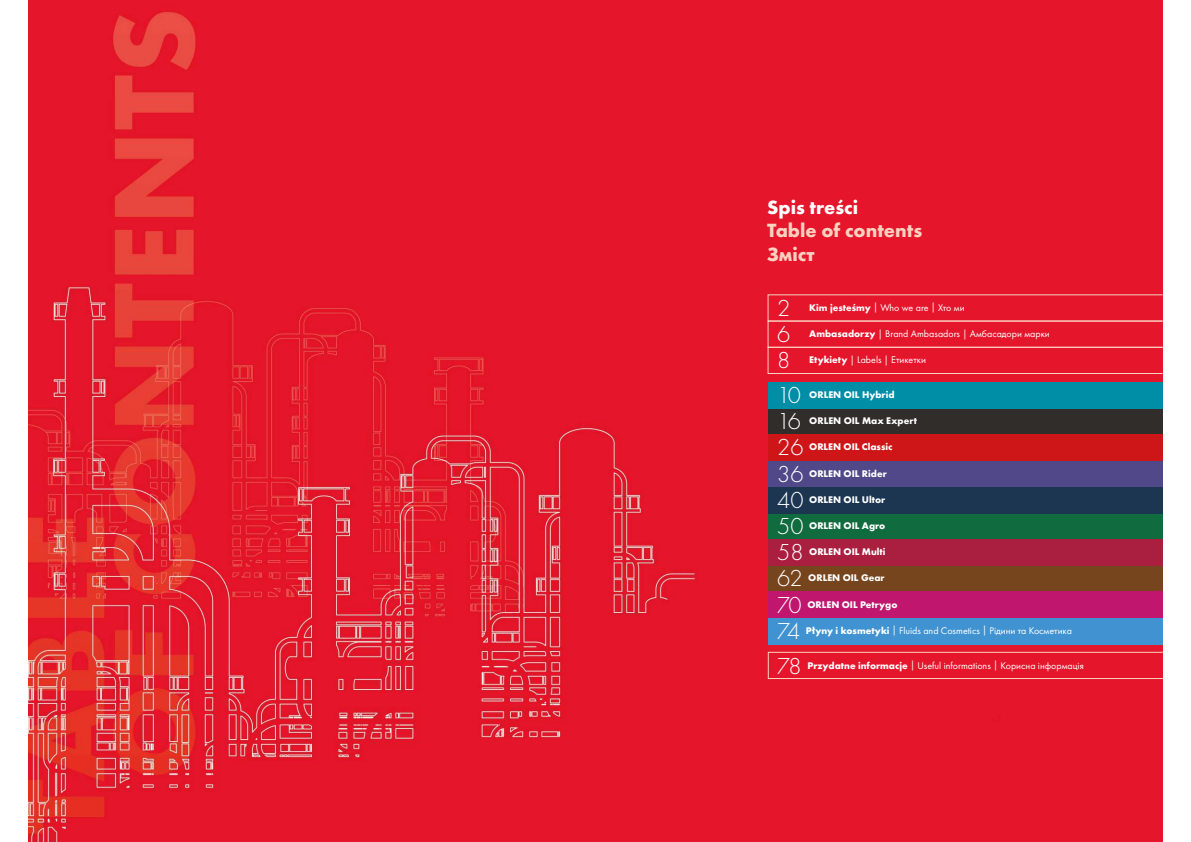
<style>
.page{position:relative;width:1191px;height:842px;background:#fff}
.page>*{position:absolute;margin:0;border:0;box-sizing:border-box;transform-origin:0 0}
.t1{font:300 24px "Futura PT";letter-spacing:-.035em;color:#fff}
.t2{font:700 19.9px/23.9px "Futura PT";color:#fbd1c0}
.t3{font:700 19.9px "Futura PT";color:#fff}
.t4{font:10px "Futura PT";color:#fff}
.t5{font:700 10px "Futura PT";color:#fff}
.s1{font-weight:700}
</style>
<div class="page">
<img style="left:28px;top:0;width:1134px;height:842px">
<div style="left:768px;top:408px;width:394px;height:26px;background:#312d2a"></div>
<div style="left:768px;top:513px;width:394px;height:26px;background:#106b3e"></div>
<div style="left:768px;top:618px;width:394px;height:26px;background:#4093d0"></div>
<div style="left:768px;top:461px;width:394px;height:26px;background:#504889"></div>
<div style="left:768px;top:566px;width:394px;height:26px;background:#76441d"></div>
<div style="left:768px;top:434px;width:394px;height:27px;background:#ce1619"></div>
<div style="left:768px;top:539px;width:394px;height:27px;background:#aa1e40"></div>
<div style="left:768px;top:382px;width:394px;height:26px;background:#008ea6"></div>
<div style="left:768px;top:347px;width:394px;height:27px;border:1px solid #fbd1c0"></div>
<div style="left:768px;top:652px;width:395px;height:27px;border:1px solid #fbd1c0"></div>
<div style="left:768px;top:321px;width:394px;height:26px;border:1px solid #fbd1c0"></div>
<div style="left:768px;top:487px;width:394px;height:26px;background:#1c3652"></div>
<div style="left:768px;top:592px;width:394px;height:26px;background:#c0166e"></div>
<h2 class="t3" style="left:767px;top:194px;width:93px">Spis treści</h2>
<h2 class="t2" style="left:767px;top:218px;width:157px">Table of contents<br>Зміст</h2>
<h1 class="t1" style="left:777px;top:294px;width:15px">2</h1>
<p class="t4" style="left:809px;top:302px;width:157px"><span class="s1">Kim jesteśmy</span> | Who we are | Хто ми</p>
<h1 class="t1" style="left:777px;top:321px;width:15px">6</h1>
<p class="t4" style="left:809px;top:328px;width:242px"><span class="s1">Ambasadorzy</span> | Brand Ambasadors | Амбасадори марки</p>
<h1 class="t1" style="left:777px;top:347px;width:15px">8</h1>
<p class="t4" style="left:809px;top:354px;width:118px"><span class="s1">Etykiety</span> | Labels | Eтикетки</p>
<h1 class="t1" style="left:777px;top:381px;width:25px">10</h1>
<p class="t5" style="left:809px;top:388px;width:87px">ORLEN OIL Hybrid</p>
<h1 class="t1" style="left:777px;top:408px;width:25px">16</h1>
<p class="t5" style="left:809px;top:414px;width:109px">ORLEN OIL Max Expert</p>
<h1 class="t1" style="left:777px;top:434px;width:28px">26</h1>
<p class="t5" style="left:809px;top:441px;width:85px">ORLEN OIL Classic</p>
<h1 class="t1" style="left:777px;top:460px;width:28px">36</h1>
<p class="t5" style="left:809px;top:467px;width:79px">ORLEN OIL Rider</p>
<h1 class="t1" style="left:777px;top:486px;width:28px">40</h1>
<p class="t5" style="left:809px;top:493px;width:78px">ORLEN OIL Ultor</p>
<h1 class="t1" style="left:777px;top:512px;width:28px">50</h1>
<p class="t5" style="left:809px;top:519px;width:77px">ORLEN OIL Agro</p>
<h1 class="t1" style="left:777px;top:539px;width:28px">58</h1>
<p class="t5" style="left:809px;top:545px;width:78px">ORLEN OIL Multi</p>
<h1 class="t1" style="left:777px;top:565px;width:27px">62</h1>
<p class="t5" style="left:808px;top:572px;width:78px">ORLEN OIL Gear</p>
<h1 class="t1" style="left:777px;top:591px;width:26px">70</h1>
<p class="t5" style="left:807px;top:598px;width:92px">ORLEN OIL Petrygo</p>
<h1 class="t1" style="left:777px;top:617px;width:25px">74</h1>
<p class="t4" style="left:806px;top:625px;width:268px"><span class="s1">Płyny i kosmetyki</span> | Fluids and Cosmetics | Рідини та Косметика</p>
<h1 class="t1" style="left:777px;top:652px;width:26px">78</h1>
<p class="t4" style="left:807px;top:659px;width:278px"><span class="s1">Przydatne informacje</span> | Useful informations | Корисна інформація</p>
</div>
